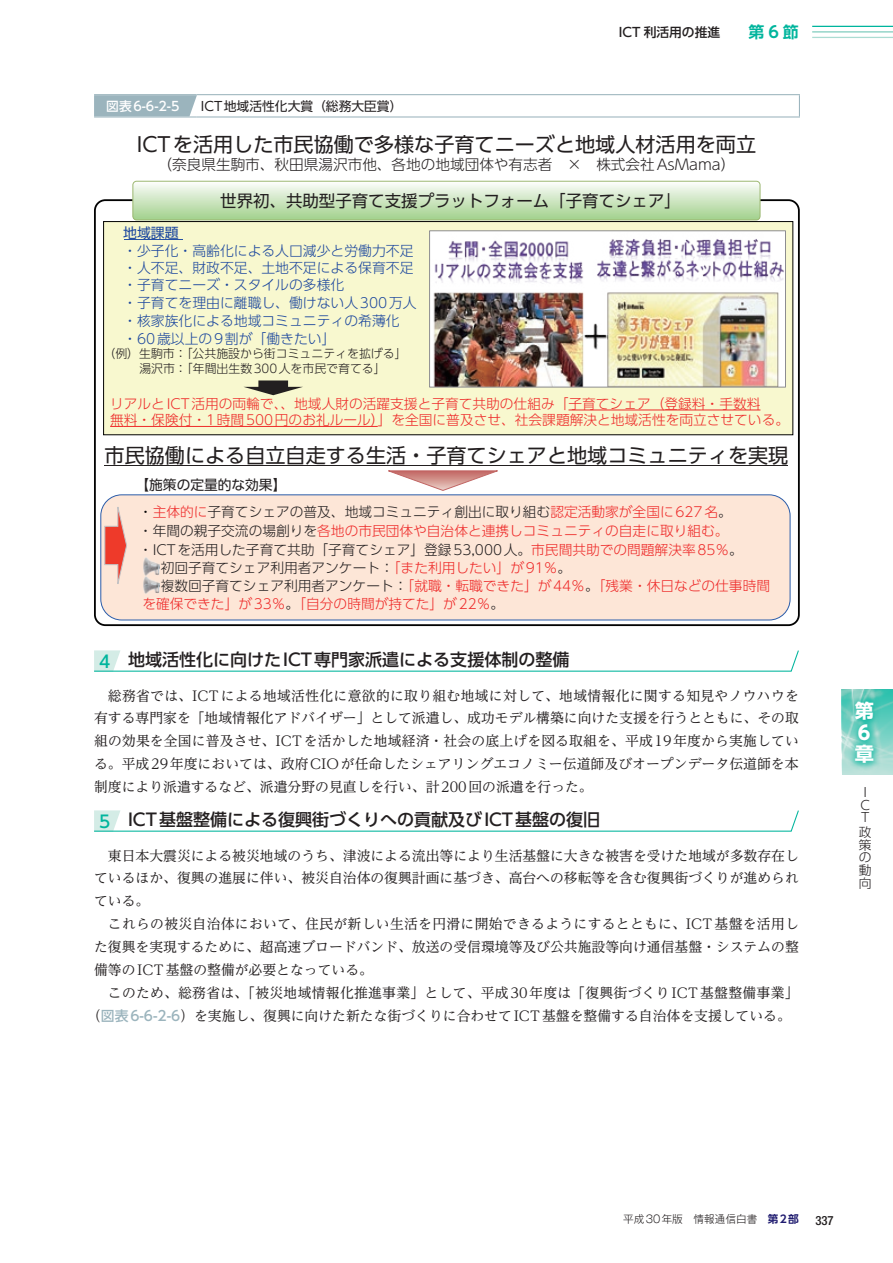
<style>
.page{position:relative;width:893px;height:1263px;background:#fff}
.page>*{position:absolute;margin:0;border:0;box-sizing:border-box;transform-origin:0 0}
.t1{font:20.1px "UD Shin Go Pr 6 N";color:#231f20}
.t2{font:700 19.2px/21.6px "UD Shin Go Pr 6 N";color:#fff}
.t3{font:500 16.95px "UD Shin Go Pr 6 N";color:#231f20}
.t4{font:16.5px "UD Shin Go Pr 6 N";color:#231f20}
.t5{font:700 15.9px "UD Shin Go Pr 6 N De";color:#00b59d}
.t6{font:300 14.7px "UD Shin Go Pr 6 N";color:#231f20}
.t7{font:13.8px/22.8px "UD Reimin Pr 6 N";color:#231f20;text-align:justify}
.t8{font:300 13.8px/17.5px "UD Shin Go Pr 6 N";color:#1c479e}
.t9{font:13.8px "UD Shin Go Pr 6 N";color:#1c479e}
.t10{font:300 13.65px/16.5px "UD Shin Go Pr 6 N";color:#ee2a29}
.t11{font:300 13.65px/27.2px "UD Shin Go Pr 6 N";color:#231f20}
.t12{font:12.75px "UD Shin Go Pr 6 N";color:#231f20}
.t13{font:500 12.75px "UD Shin Go Pr 6 N";color:#fff}
.t14{font:500 12.75px "UD Shin Go Pr 6 N";color:#231f20}
.t15{font:300 12.75px/12.8px "UD Shin Go Pr 6 N";color:#231f20}
.t16{font:500 condensed 12.75px "Helvetica Neue LT Std";color:#231f20}
.t17{font:300 11.85px/14.5px "UD Shin Go Pr 6 N";color:#231f20}
.t18{font:300 10.65px "Gothic MB101 Pr 6 N";color:#231f20}
.s1{font-weight:400}
.s2{color:#030303}
.s3{color:#ee2a29}
.s4{color:#231f20}
.s5{color:#ee3a2a}
.s6{color:#00b59d}
.s7{font-family:"UD Shin Go Pr 6 N";font-weight:500;color:#9bb4bd}
.s8{font-family:"UD Shin Go Pr 6 N De";font-weight:700;color:#201c70}
</style>
<div class="page">
<hr style="left:812px;top:26px;width:81px;height:1px;background:#00b59d">
<hr style="left:812px;top:31px;width:81px;height:2px;background:#82cdbf">
<hr style="left:812px;top:37px;width:81px;height:1px;background:#abdcd2">
<hr style="left:94px;top:94px;width:103px;height:1px;background:#9bb4bd">
<hr style="left:197px;top:94px;width:603px;height:1px;background:#9bb4bd">
<svg style="left:799px;top:95px;width:1px;height:21px"></svg>
<hr style="left:94px;top:116px;width:103px;height:2px;background:#9bb4bd">
<hr style="left:197px;top:116px;width:603px;height:2px;background:#9bb4bd">
<svg style="left:94px;top:95px;width:103px;height:21px;background:#9fb7bf"></svg>
<svg style="left:388px;top:470px;width:110px;height:21px"></svg>
<div style="left:101px;top:495px;width:689px;height:125px;background:#fde6d7;border-radius:21px"></div>
<div style="left:100px;top:494px;width:690px;height:126px;border:1px solid #2a5caa;border-radius:21px"></div>
<img style="left:143px;top:558px;width:17px;height:35px">
<div style="left:104px;top:222px;width:689px;height:213px;background:#f8f8cf"></div>
<div style="left:103px;top:221px;width:690px;height:214px;border:1px solid #030303"></div>
<hr style="left:105px;top:465px;width:683px;height:1px;background:#231f20">
<svg style="left:104px;top:499px;width:23px;height:85px"></svg>
<hr style="left:124px;top:239px;width:59px;height:1px;background:#2651a3">
<hr style="left:568px;top:410px;width:192px;height:1px;background:#ee2a29">
<svg style="left:110px;top:426px;width:14px;height:1px"></svg>
<hr style="left:124px;top:426px;width:254px;height:1px;background:#ee2a29">
<img style="left:431px;top:232px;width:353px;height:154px">
<div style="left:429px;top:230px;width:357px;height:158px;border:1px solid #8d8d91"></div>
<svg style="left:244px;top:380px;width:59px;height:15px"></svg>
<svg style="left:133px;top:181px;width:627px;height:39px;background:#cfe6c3"></svg>
<div style="left:132px;top:181px;width:628px;height:39px;border:1px solid #9db872;border-radius:4px"></div>
<svg style="left:94px;top:650px;width:705px;height:22px"></svg>
<svg style="left:94px;top:810px;width:705px;height:22px"></svg>
<img style="left:842px;top:690px;width:51px;height:85px">
<div style="left:847px;top:694px;width:34px;height:77px;background:#00b59d;opacity:.75"></div>
<p class="t14" style="left:619px;top:22px;width:103px">ICT 利活用の推進</p>
<p class="t5" style="left:748px;top:19px;width:52px">第6節</p>
<p class="t13" style="left:106px;top:95px;width:75px">図表6-6-2-5</p>
<p class="t12" style="left:201px;top:96px;width:203px">ICT地域活性化大賞（総務大臣賞）</p>
<h1 class="t1" style="left:137px;top:128px;width:621px">ICTを活用した市民協働で多様な子育てニーズと地域人材活用を両立</h1>
<p class="t6" style="left:158px;top:153px;width:579px">（奈良県生駒市、秋田県湯沢市他、各地の地域団体や有志者　×　株式会社AsMama）</p>
<p class="t4" style="left:220px;top:188px;width:462px">世界初、共助型子育て支援プラットフォーム「子育てシェア」</p>
<p class="t9" style="left:109px;top:222px;width:71px">　地域課題</p>
<p class="t8" style="left:109px;top:241px;width:309px">　・少子化・高齢化による人口減少と労働力不足　・人不足、財政不足、土地不足による保育不足　・子育てニーズ・スタイルの多様化<br>　・子育てを理由に離職し、働けない人300万人　・核家族化による地域コミュニティの希薄化　・60歳以上の9割が「働きたい」</p>
<p class="t17" style="left:109px;top:346px;width:299px;text-indent:-6px">（例）生駒市：「公共施設から街コミュニティを拡げる」　　湯沢市：「年間出生数300人を市民で育てる」</p>
<p class="t10" style="left:110px;top:395px;width:680px">リアルとICT活用の両輪で、、地域人財の活躍支援と子育て共助の仕組み「子育てシェア（登録料・手数料<br>無料・保険付・1時間500円のお礼ルール）」を全国に普及させ、社会課題解決と地域活性を両立させている。</p>
<h1 class="t1" style="left:105px;top:439px;width:685px">市民協働による自立自走する生活・子育てシェアと地域コミュニティを実現</h1>
<p class="t11" style="left:136px;top:471px;width:598px"><span class="s1">【施策の定量的な効果】<br></span><span class="s2">・</span><span class="s3">主体的に</span>子育てシェアの普及、地域コミュニティ創出に取り組む<span class="s3">認定活動家が全国に627名</span>。</p>
<p class="t10" style="left:139px;top:522px;width:591px"><span class="s4">・年間の親子交流の場創りを</span>各地の市民団体や自治体と連携しコミュニティの自走に取り組む<span class="s5">。</span></p>
<p class="t11" style="left:139px;top:535px;width:605px">・ICTを活用した子育て共助「子育てシェア」登録53,000人。<span class="s3">市民間共助での問題解決率85％</span>。</p>
<p class="t11" style="left:161px;top:553px;width:412px">初回子育てシェア利用者アンケート：<span class="s3">「また利用したい」が91％</span>。</p>
<p class="t10" style="left:161px;top:577px;width:611px"><span class="s4">複数回子育てシェア利用者アンケート：</span>「就職・転職できた」が44％<span class="s4">。</span>「残業・休日などの仕事時間</p>
<p class="t10" style="left:142px;top:595px;width:363px">を確保できた」が33％<span class="s4">。</span>「自分の時間が持てた」が22％<span class="s4">。</span></p>
<p class="t3" style="left:99px;top:646px;width:472px"><span class="s6">4</span> 地域活性化に向けたICT専門家派遣による支援体制の整備</p>
<p class="t7" style="left:94px;top:683px;width:706px;text-indent:14px">総務省では、ICTによる地域活性化に意欲的に取り組む地域に対して、地域情報化に関する知見やノウハウを有する専門家を「地域情報化アドバイザー」として派遣し、成功モデル構築に向けた支援を行うとともに、その取組の効果を全国に普及させ、ICTを活かした地域経済・社会の底上げを図る取組を、平成19年度から実施している。平成29年度においては、政府CIOが任命したシェアリングエコノミー伝道師及びオープンデータ伝道師を本制度により派遣するなど、派遣分野の見直しを行い、計200回の派遣を行った。</p>
<p class="t3" style="left:99px;top:806px;width:503px"><span class="s6">5</span> ICT基盤整備による復興街づくりへの貢献及びICT基盤の復旧</p>
<p class="t7" style="left:94px;top:843px;width:706px;text-indent:14px">東日本大震災による被災地域のうち、津波による流出等により生活基盤に大きな被害を受けた地域が多数存在しているほか、復興の進展に伴い、被災自治体の復興計画に基づき、高台への移転等を含む復興街づくりが進められている。</p>
<p class="t7" style="left:94px;top:912px;width:706px;text-indent:14px">これらの被災自治体において、住民が新しい生活を円滑に開始できるようにするとともに、ICT基盤を活用した復興を実現するために、超高速ブロードバンド、放送の受信環境等及び公共施設等向け通信基盤・システムの整備等のICT基盤の整備が必要となっている。</p>
<p class="t7" style="left:87px;top:981px;width:713px;text-indent:21px">このため、総務省は、「被災地域情報化推進事業」として、平成30年度は「復興街づくりICT基盤整備事業」（<span class="s7">図表6-6-2-6</span>）を実施し、復興に向けた新たな街づくりに合わせてICT基盤を整備する自治体を支援している。</p>
<h2 class="t2" style="left:855px;top:700px;width:20px">第<br>6章</h2>
<p class="t15" style="left:860px;top:785px;width:11px">I<br>C<br>T</p>
<p class="t15" style="left:859px;top:825px;width:14px;text-align:justify">政策の動向</p>
<p class="t18" style="left:623px;top:1210px;width:177px">平成30年版　情報通信白書　<span class="s8">第2部</span></p>
<p class="t16" style="left:815px;top:1212px;width:20px">337</p>
</div>
